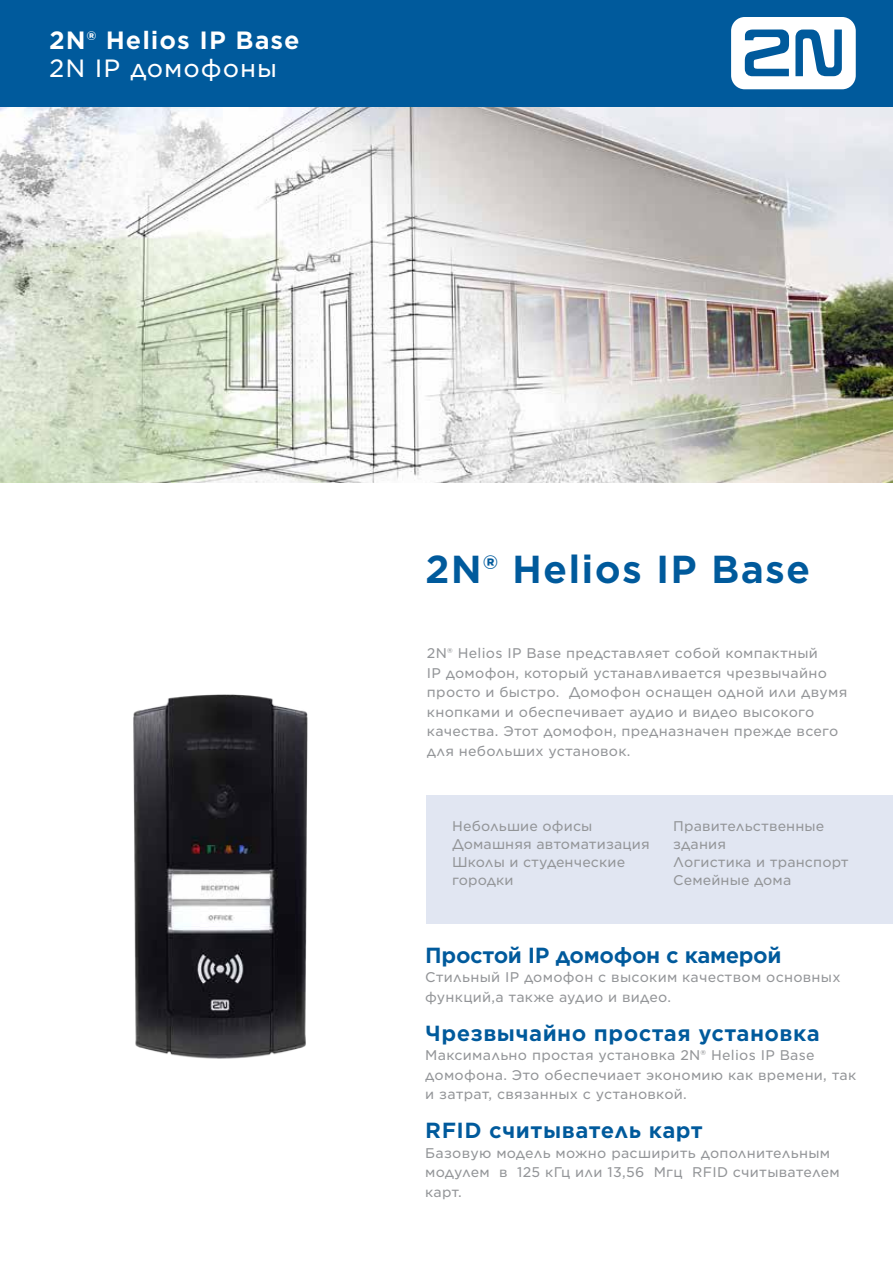
<style>
.page{position:relative;width:893px;height:1263px;background:#fff}
.page>*{position:absolute;margin:0;border:0;box-sizing:border-box;transform-origin:0 0}
.t1{font:700 37.5px "Gotham S Sm";letter-spacing:.03em;color:#005a9c}
.t2{font:700 24px "Gotham S Sm";letter-spacing:.04em;color:#fff}
.t3{font:24px "Gotham S Sm";letter-spacing:.04em;color:#fff}
.t4{font:700 21px "Gotham S Sm";letter-spacing:.01em;color:#005a9c}
.t5{font:700 21px "Gotham S Sm";letter-spacing:-.02em;color:#005a9c}
.t6{font:13.5px/19.5px "Gotham S Sm";letter-spacing:.02em;color:#939598}
</style>
<div class="page">
<img style="left:0;top:106px;width:893px;height:377px">
<div style="left:0;top:0;width:893px;height:106px;background:#005a9c"></div>
<div style="left:731px;top:17px;width:125px;height:72px;background:#fff;border-radius:14px"></div>
<svg style="left:745px;top:29px;width:97px;height:47px"></svg>
<div style="left:427px;top:795px;width:466px;height:129px;background:#e1e6f2"></div>
<img style="left:133px;top:694px;width:175px;height:365px">
<h2 class="t2" style="left:49px;top:24px;width:252px">2N® Helios IP Base</h2>
<h2 class="t3" style="left:49px;top:52px;width:229px">2N IP домофоны</h2>
<h1 class="t1" style="left:425px;top:543px;width:387px">2N® Helios IP Base</h1>
<p class="t6" style="left:427px;top:643px;width:422px">2N® Helios IP Base представляет собой компактный<br>IP домофон, который устанавливается чрезвычайно просто и быстро. Домофон оснащен одной или двумя кнопками и обеспечивает аудио и видео высокого качества. Этот домофон, предназначен прежде всего для небольших установок.</p>
<p class="t6" style="left:452px;top:817px;width:199px;line-height:18px">Небольшие офисы<br>Домашняя автоматизация<br>Школы и студенческие городки</p>
<p class="t6" style="left:673px;top:817px;width:177px;line-height:18px">Правительственные здания<br>Логистика и транспорт<br>Семейные дома</p>
<h3 class="t5" style="left:425px;top:940px;width:358px">Простой IP домофон с камерой</h3>
<p class="t6" style="left:425px;top:967px;width:417px">Стильный IP домофон с высоким качеством основных функций,а также аудио и видео.</p>
<h3 class="t4" style="left:425px;top:1018px;width:396px">Чрезвычайно простая установка</h3>
<p class="t6" style="left:425px;top:1045px;width:432px">Максимально простая установка 2N® Helios IP Base домофона. Это обеспечиает экономию как времени, так и затрат, связанных с установкой.</p>
<h3 class="t4" style="left:425px;top:1116px;width:279px">RFID считыватель карт</h3>
<p class="t6" style="left:425px;top:1143px;width:416px">Базовую модель можно расширить дополнительным модулем в 125 кГц или 13,56 Мгц RFID считывателем карт.</p>
</div>
